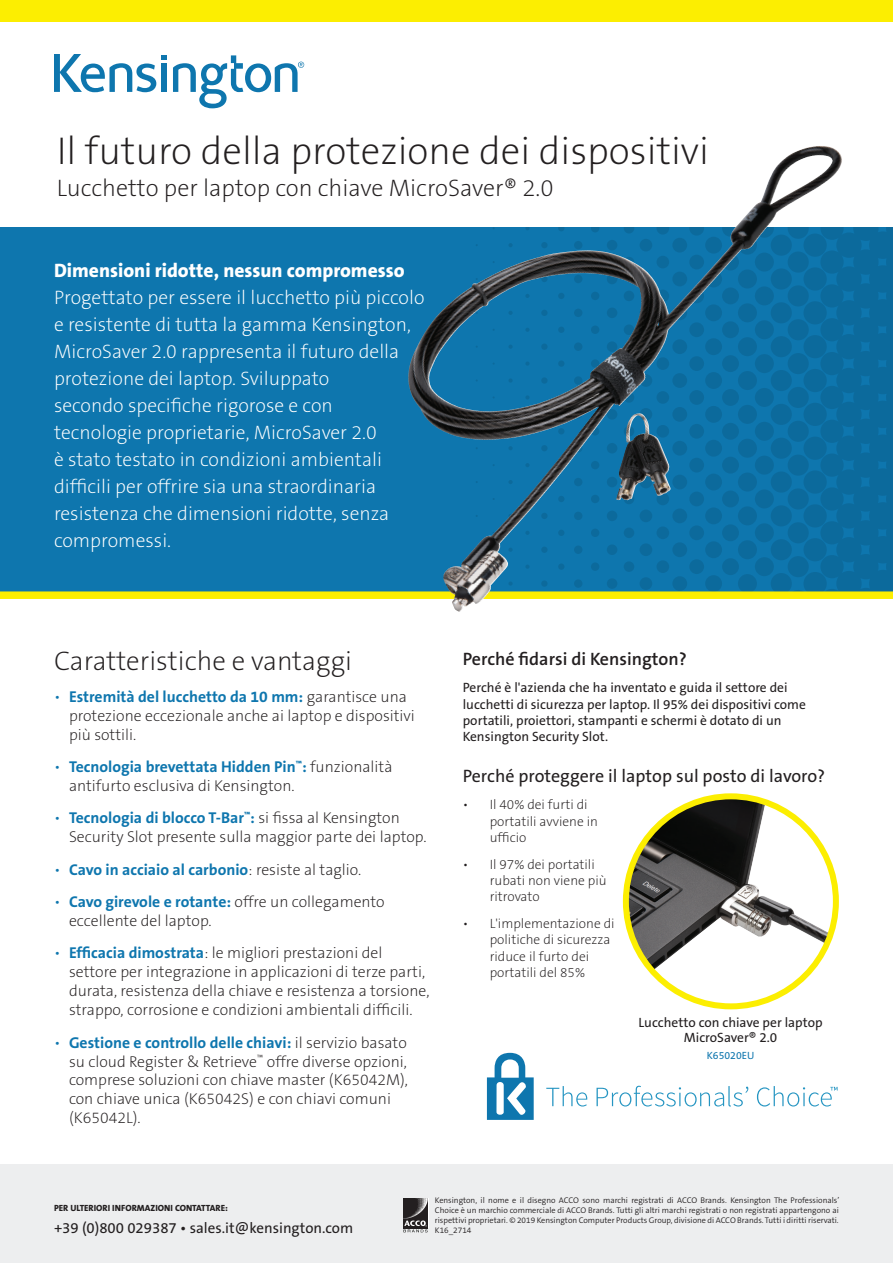
<style>
.page{position:relative;width:893px;height:1263px;background:#fff}
.page>*{position:absolute;margin:0;border:0;box-sizing:border-box;transform-origin:0 0}
.t1{font:39px "The Sans KENSINGTON2 XL";color:#231f20}
.Features{font:27px "The Sans KENSINGTON2 XL";color:#231f20}
.t2{font:24px "The Sans KENSINGTON2 XL";color:#231f20}
.t3{font:19.5px/27px "The Sans KENSINGTON2 XL";color:#fff}
.t4{font:18px "The Sans KENSINGTON5 Rg";color:#231f20}
.t5{font:18px "The Sans KENSINGTON6 SB";color:#231f20}
.t6{font:15.75px/18.9px "The Sans KENSINGTON2 XL";color:#231f20}
.t7{font:15.75px "The Sans KENSINGTON7 Bd";color:#0e76ae}
.t8{font:15px "The Sans KENSINGTON5 Rg";color:#231f20}
.t9{font:13.5px/16.2px "The Sans KENSINGTON5 Rg";color:#231f20;text-align:center}
.t10{font:13.5px/16.2px "The Sans KENSINGTON2 XL";color:#231f20}
.t11{font:10.5px "The Sans KENSINGTON5 Rg";color:#0e76ae}
.t12{font:9px "The Sans KENSINGTON8 XB";color:#231f20}
.t13{font:8.25px/9.9px "The Sans KENSINGTON4 SL";color:#231f20;text-align:justify}
.s1{font-family:"The Sans KENSINGTON8 XB"}
.s2{color:#0e76ae}
.s3{font-family:"The Sans KENSINGTON7 Bd";color:#0e76ae}
.s4{font-family:"The Sans KENSINGTON2 XL"}
.s5{font-family:"The Sans KENSINGTON2 XL";color:#231f20}
</style>
<div class="page">
<div style="left:0;top:227px;width:893px;height:364px;background:#0e76ae"></div>
<div style="left:0;top:591px;width:893px;height:8px;background:#fcee01"></div>
<svg style="left:173px;top:55px;width:131px;height:53px"></svg>
<svg style="left:54px;top:54px;width:113px;height:38px"></svg>
<div style="left:0;top:1164px;width:893px;height:99px;background:#edeeef"></div>
<img style="left:403px;top:1198px;width:25px;height:22px">
<svg style="left:403px;top:1220px;width:25px;height:12px"></svg>
<div style="left:0;top:0;width:893px;height:22px;background:#fcee01"></div>
<svg style="left:546px;top:1086px;width:41px;height:20px"></svg>
<svg style="left:596px;top:1086px;width:152px;height:20px"></svg>
<svg style="left:757px;top:1086px;width:80px;height:20px"></svg>
<svg style="left:487px;top:1053px;width:47px;height:67px"></svg>
<img style="left:626px;top:796px;width:205px;height:175px">
<div style="left:623px;top:793px;width:216px;height:216px;border:6px solid #fcee01;border-radius:50%"></div>
<img style="left:408px;top:147px;width:403px;height:465px">
<p class="t1" style="left:57px;top:130px;width:654px">Il futuro della protezione dei dispositivi</p>
<p class="t2" style="left:57px;top:174px;width:498px">Lucchetto per laptop con chiave MicroSaver® 2.0</p>
<p class="t3" style="left:54px;top:258px;width:372px"><span class="s1">Dimensioni ridotte, nessun compromesso </span>Progettato per essere il lucchetto più piccolo e resistente di tutta la gamma Kensington, MicroSaver 2.0 rappresenta il futuro della protezione dei laptop. Sviluppato<br>secondo specifiche rigorose e con tecnologie proprietarie, MicroSaver 2.0<br>è stato testato in condizioni ambientali difficili per offrire sia una straordinaria resistenza che dimensioni ridotte, senza compromessi.</p>
<p class="Features" style="left:54px;top:646px;width:300px">Caratteristiche e vantaggi</p>
<p class="t6" style="left:69px;top:688px;width:347px;text-indent:-15px"><span class="s2">•</span> <span class="s3">Estremità del lucchetto da 10 mm:</span> garantisce una protezione eccezionale anche ai laptop e dispositivi più sottili.</p>
<p class="t6" style="left:69px;top:758px;width:325px;text-indent:-15px"><span class="s2">•</span> <span class="s3">Tecnologia brevettata Hidden Pin</span><sup>™</sup><span class="s3">:</span> funzionalità antifurto esclusiva di Kensington.</p>
<p class="t6" style="left:69px;top:809px;width:359px;text-indent:-15px"><span class="s2">•</span> <span class="s3">Tecnologia di blocco T-Bar</span><sup>™</sup><span class="s3">:</span> si fissa al Kensington<br>Security Slot presente sulla maggior parte dei laptop.</p>
<p class="t7" style="left:54px;top:861px;width:309px"><span class="s4">•</span> Cavo in acciaio al carbonio<span class="s5">: resiste al taglio.</span></p>
<p class="t6" style="left:69px;top:893px;width:317px;text-indent:-15px"><span class="s2">•</span> <span class="s3">Cavo girevole e rotante:</span> offre un collegamento eccellente del laptop.</p>
<p class="t6" style="left:69px;top:944px;width:362px;text-indent:-15px"><span class="s2">•</span> <span class="s3">Efficacia dimostrata</span>: le migliori prestazioni del settore per integrazione in applicazioni di terze parti, durata, resistenza della chiave e resistenza a torsione, strappo, corrosione e condizioni ambientali difficili.</p>
<p class="t6" style="left:69px;top:1033px;width:340px;text-indent:-15px"><span class="s2">•</span> <span class="s3">Gestione e controllo delle chiavi:</span> il servizio basato su cloud Register &amp; Retrieve<sup>™</sup> offre diverse opzioni, comprese soluzioni con chiave master (K65042M), con chiave unica (K65042S) e con chiavi comuni (K65042L).</p>
<p class="t5" style="left:463px;top:650px;width:226px">Perché fidarsi di Kensington?</p>
<p class="t9" style="left:463px;top:680px;width:345px;text-align:left">Perché è l'azienda che ha inventato e guida il settore dei lucchetti di sicurezza per laptop. Il 95% dei dispositivi come portatili, proiettori, stampanti e schermi è dotato di un Kensington Security Slot.</p>
<p class="t4" style="left:463px;top:766px;width:364px">Perché proteggere il laptop sul posto di lavoro?</p>
<p class="t10" style="left:490px;top:797px;width:110px;text-indent:-27px">• Il 40% dei furti di portatili avviene in ufficio</p>
<p class="t10" style="left:490px;top:856px;width:118px;text-indent:-27px">• Il 97% dei portatili rubati non viene più ritrovato</p>
<p class="t10" style="left:490px;top:916px;width:126px;text-indent:-27px">• L'implementazione di politiche di sicurezza riduce il furto dei portatili del 85%</p>
<p class="t9" style="left:638px;top:1015px;width:186px;line-height:15px">Lucchetto con chiave per laptop<br>MicroSaver® 2.0</p>
<p class="t11" style="left:707px;top:1049px;width:49px">K65020EU</p>
<p class="t12" style="left:54px;top:1203px;width:175px">PER ULTERIORI INFORMAZIONI CONTATTARE:</p>
<p class="t8" style="left:54px;top:1220px;width:301px">+39 (0)800 029387 • sales.it@kensington.com</p>
<p class="t13" style="left:435px;top:1196px;width:406px">Kensington, il nome e il disegno ACCO sono marchi registrati di ACCO Brands. Kensington The Professionals’ Choice è un marchio commerciale di ACCO Brands. Tutti gli altri marchi registrati o non registrati appartengono ai rispettivi proprietari. © 2019 Kensington Computer Products Group, divisione di ACCO Brands. Tutti i diritti riservati.<br>K16_2714</p>
</div>
